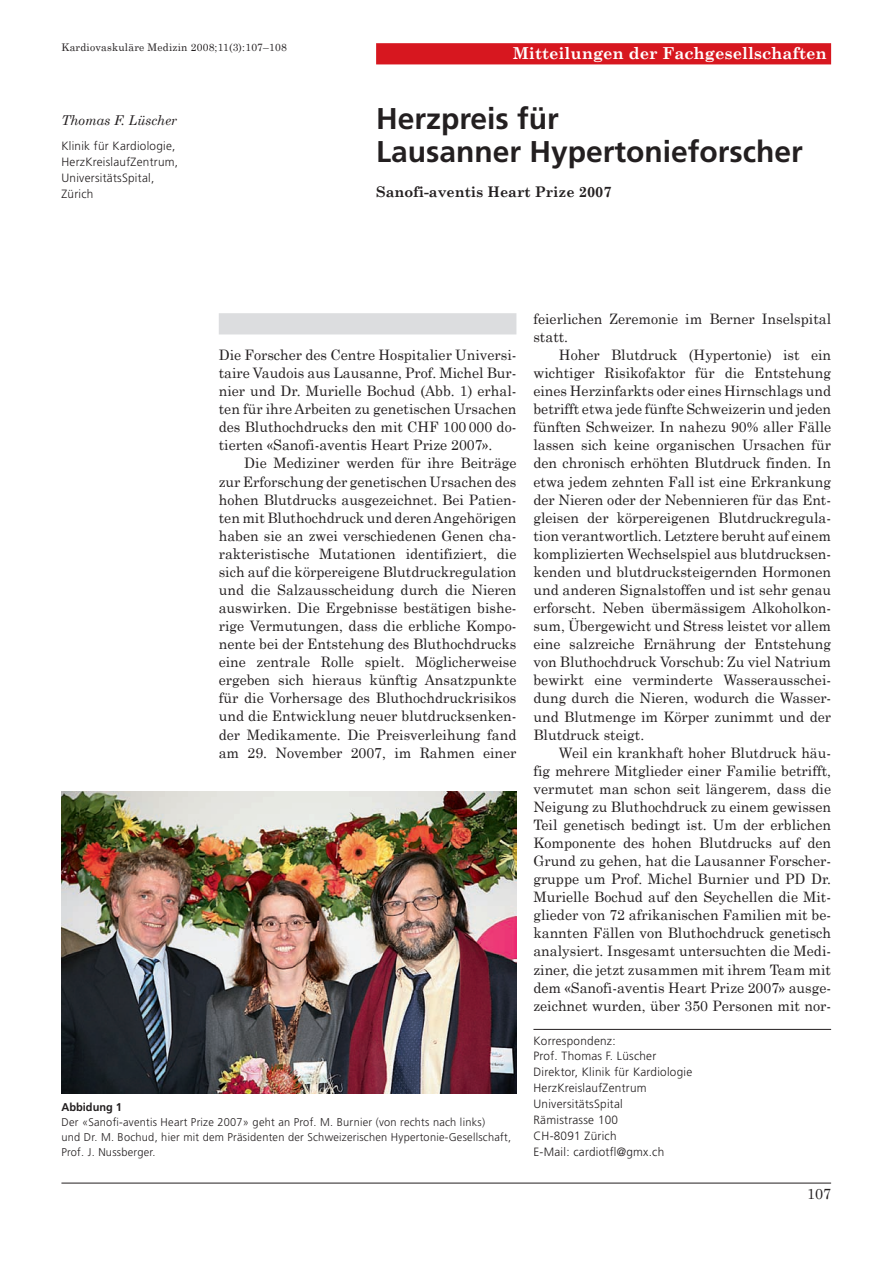
<style>
.page{position:relative;width:893px;height:1263px;background:#fff}
.page>*{position:absolute;margin:0;border:0;box-sizing:border-box;transform-origin:0 0}
.t1{font:700 30px/33px "Frutiger";color:#231f20}
.t2{font:700 16.5px "Century Schoolbook";color:#fff}
.t3{font:700 14.7px "Century Schoolbook";color:#231f20}
.t4{font:14.7px "Century Schoolbook";color:#231f20}
.t5{font:14.4px/18px "Century Schoolbook";color:#231f20;text-align:justify}
.t6{font:italic 13.5px "Century Schoolbook";color:#231f20}
.t7{font:300 12px/15.9px "Frutiger";letter-spacing:.02em;color:#231f20}
.t8{font:300 11.25px/14.9px "Frutiger";letter-spacing:.02em;color:#231f20}
.t9{font:700 11.25px "Frutiger";color:#231f20}
.t10{font:10.5px "Century Schoolbook";letter-spacing:.02em;color:#231f20}
</style>
<div class="page">
<div style="left:219px;top:313px;width:297px;height:21px;background:#dcdddf"></div>
<hr style="left:533px;top:1029px;width:298px;height:1px;background:#231f20">
<div style="left:376px;top:43px;width:455px;height:21px;background:#d7171f"></div>
<hr style="left:61px;top:1183px;width:770px;height:1px;background:#231f20">
<img style="left:61px;top:791px;width:455px;height:302px">
<p class="t10" style="left:61px;top:41px;width:227px">Kardiovaskuläre Medizin 2008;11(3):107–108</p>
<p class="t6" style="left:61px;top:112px;width:117px">Thomas F. Lüscher</p>
<p class="t7" style="left:61px;top:139px;width:118px">Klinik für Kardiologie,<br>HerzKreislaufZentrum,<br>UniversitätsSpital,<br>Zürich</p>
<p class="t2" style="left:513px;top:43px;width:316px">Mitteilungen der Fachgesellschaften</p>
<h1 class="t1" style="left:376px;top:105px;width:428px">Herzpreis für<br>Lausanner Hypertonieforscher</h1>
<p class="t3" style="left:376px;top:183px;width:237px">Sanofi-aventis Heart Prize 2007</p>
<p class="t5" style="left:219px;top:345px;width:299px">Die Forscher des Centre Hospitalier Universi&shy;taire Vaudois aus Lausanne, Prof. Michel Bur&shy;nier und Dr. Murielle Bochud (Abb. 1) erhal&shy;ten für ihre Arbeiten zu genetischen Ursachen des Bluthochdrucks den mit CHF 100 000 do&shy;tierten «Sanofi-aventis Heart Prize 2007».</p>
<p class="t5" style="left:219px;top:454px;width:299px;text-indent:26px">Die Mediziner werden für ihre Beiträge zur Erforschung der genetischen Ursachen des hohen Blutdrucks ausgezeichnet. Bei Patien&shy;ten mit Bluthochdruck und deren Angehörigen haben sie an zwei verschiedenen Genen cha&shy;rakteristische Mutationen identifiziert, die sich auf die körpereigene Blutdruckregulation und die Salzausscheidung durch die Nieren auswirken. Die Ergebnisse bestätigen bishe&shy;rige Vermutungen, dass die erbliche Kompo&shy;nente bei der Entstehung des Bluthochdrucks eine zentrale Rolle spielt. Möglicherweise ergeben sich hieraus künftig Ansatzpunkte für die Vorhersage des Bluthochdruckrisikos und die Entwicklung neuer blutdrucksenken&shy;der Medikamente. Die Preisverleihung fand am 29. November 2007, im Rahmen einer</p>
<p class="t9" style="left:61px;top:1103px;width:62px">Abbidung 1</p>
<p class="t8" style="left:61px;top:1116px;width:451px">Der «Sanofi-aventis Heart Prize 2007» geht an Prof. M. Burnier (von rechts nach links)<br>und Dr. M. Bochud, hier mit dem Präsidenten der Schweizerischen Hypertonie-Gesellschaft,<br>Prof. J. Nussberger.</p>
<p class="t5" style="left:533px;top:309px;width:299px">feierlichen Zeremonie im Berner Inselspital statt.</p>
<p class="t5" style="left:533px;top:345px;width:299px;text-indent:26px">Hoher Blutdruck (Hypertonie) ist ein wichtiger Risikofaktor für die Entstehung eines Herzinfarkts oder eines Hirnschlags und betrifft etwa jede fünfte Schweizerin und jeden fünften Schweizer. In nahezu 90% aller Fälle lassen sich keine organischen Ursachen für den chronisch erhöhten Blutdruck finden. In etwa jedem zehnten Fall ist eine Erkrankung der Nieren oder der Nebennieren für das Ent&shy;gleisen der körpereigenen Blutdruckregula&shy;tion verantwortlich. Letztere beruht auf einem komplizierten Wechselspiel aus blutdrucksen&shy;kenden und blutdrucksteigernden Hormonen und anderen Signalstoffen und ist sehr genau erforscht. Neben übermässigem Alkoholkon&shy;sum, Übergewicht und Stress leistet vor allem eine salzreiche Ernährung der Entstehung von Bluthochdruck Vorschub: Zu viel Natrium bewirkt eine verminderte Wasserausschei&shy;dung durch die Nieren, wodurch die Wasser&shy;und Blutmenge im Körper zunimmt und der Blutdruck steigt.</p>
<p class="t5" style="left:533px;top:743px;width:299px;text-indent:26px">Weil ein krankhaft hoher Blutdruck häu&shy;fig mehrere Mitglieder einer Familie betrifft, vermutet man schon seit längerem, dass die Neigung zu Bluthochdruck zu einem gewissen Teil genetisch bedingt ist. Um der erblichen Komponente des hohen Blutdrucks auf den Grund zu gehen, hat die Lausanner Forscher&shy;gruppe um Prof. Michel Burnier und PD Dr.<br>Murielle Bochud auf den Seychellen die Mit&shy;glieder von 72 afrikanischen Familien mit be&shy;kannten Fällen von Bluthochdruck genetisch analysiert. Insgesamt untersuchten die Medi&shy;ziner, die jetzt zusammen mit ihrem Team mit dem «Sanofi-aventis Heart Prize 2007» ausge&shy;zeichnet wurden, über 350 Personen mit nor-</p>
<p class="t7" style="left:533px;top:1033px;width:160px">Korrespondenz:<br>Prof. Thomas F. Lüscher<br>Direktor, Klinik für Kardiologie<br>HerzKreislaufZentrum<br>UniversitätsSpital<br>Rämistrasse 100<br>CH-8091 Zürich<br>E-Mail: cardiotfl@gmx.ch</p>
<p class="t4" style="left:807px;top:1185px;width:26px">107</p>
</div>
